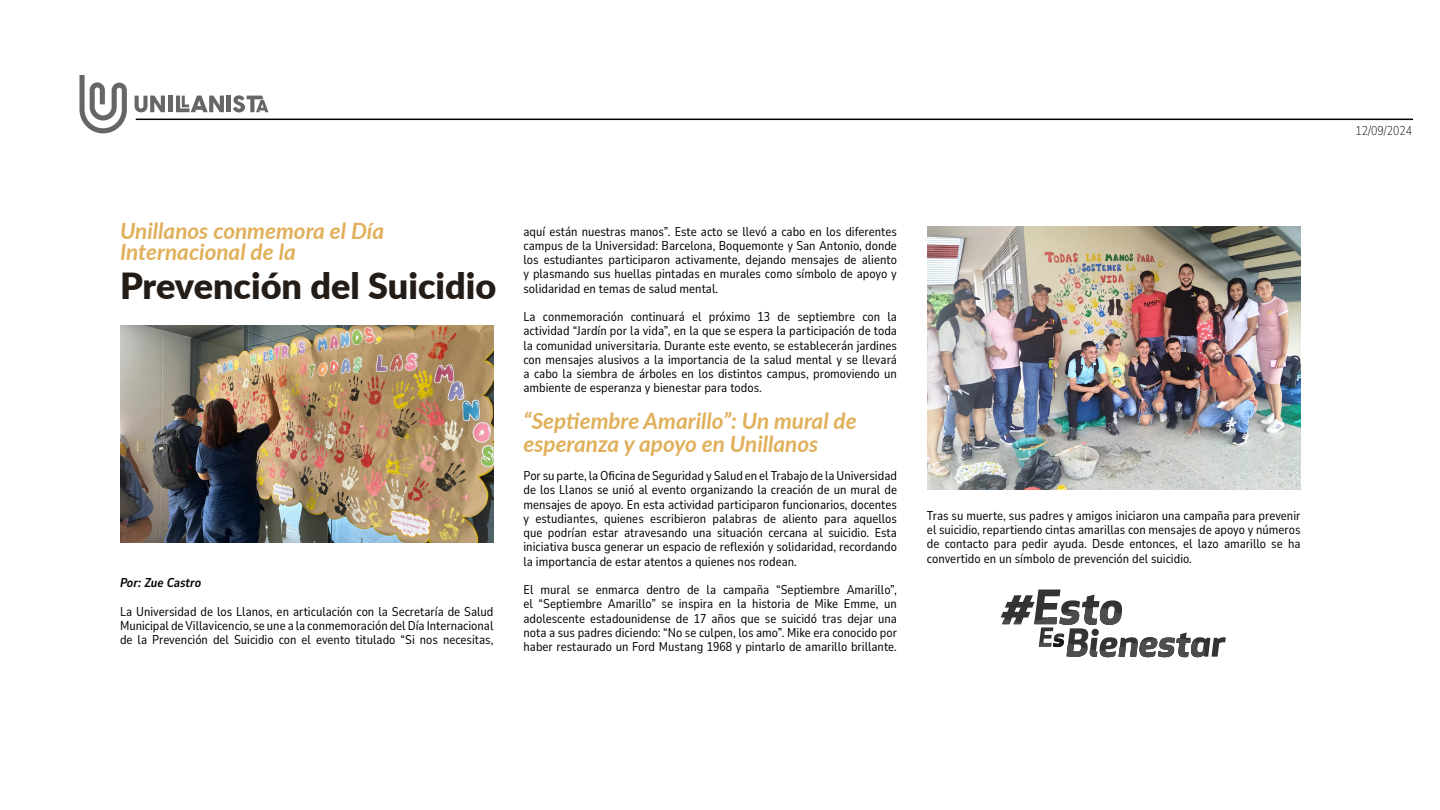
<style>
.page{position:relative;width:1440px;height:810px;background:#fff}
.page>*{position:absolute;margin:0;border:0;box-sizing:border-box;transform-origin:0 0}
.t1{font:900 36px "Lato";color:#241c17}
.t2{font:italic 700 22.5px/22.5px "Lato";color:#e0b05b}
.t3{font:12.75px/14.2px "Nunito Sans 10 pt Condensed";color:#000;text-align:justify}
.t4{font:italic 700 12.75px "Nunito Sans 10 pt Condensed";letter-spacing:-.005em;color:#000}
.t5{font:200 12.75px "Nunito Sans 10 pt Condensed";color:#000}
</style>
<div class="page">
<hr style="left:136px;top:119px;width:1277px;height:1px;background:#000">
<div style="left:168px;top:96px;width:5px;height:16px;background:#666"></div>
<svg style="left:176px;top:96px;width:48px;height:16px"></svg>
<hr style="left:227px;top:96px;width:4px;height:16px;background:#666">
<svg style="left:233px;top:95px;width:35px;height:17px"></svg>
<svg style="left:135px;top:96px;width:30px;height:16px"></svg>
<svg style="left:80px;top:75px;width:47px;height:58px"></svg>
<img style="left:120px;top:325px;width:374px;height:218px">
<img style="left:927px;top:226px;width:373px;height:264px">
<svg style="left:1001px;top:590px;width:225px;height:67px"></svg>
<h2 class="t2" style="left:120px;top:219px;width:266px;line-height:21px">Unillanos conmemora el Día<br>Internacional de la</h2>
<h1 class="t1" style="left:120px;top:259px;width:378px">Prevención del Suicidio</h1>
<p class="t4" style="left:120px;top:574px;width:83px">Por: Zue Castro</p>
<p class="t3" style="left:120px;top:604px;width:375px">La Universidad de los Llanos, en articulación con la Secretaría de Salud Municipal de Villavicencio, se une a la conmemoración del Día Internacional de la Prevención del Suicidio con el evento titulado “Si nos necesitas,</p>
<p class="t3" style="left:523px;top:224px;width:375px">aquí están nuestras manos”. Este acto se llevó a cabo en los diferentes campus de la Universidad: Barcelona, Boquemonte y San Antonio, donde los estudiantes participaron activamente, dejando mensajes de aliento y plasmando sus huellas pintadas en murales como símbolo de apoyo y solidaridad en temas de salud mental.</p>
<p class="t3" style="left:523px;top:309px;width:375px">La conmemoración continuará el próximo 13 de septiembre con la actividad “Jardín por la vida”, en la que se espera la participación de toda la comunidad universitaria. Durante este evento, se establecerán jardines con mensajes alusivos a la importancia de la salud mental y se llevará a cabo la siembra de árboles en los distintos campus, promoviendo un ambiente de esperanza y bienestar para todos.</p>
<h2 class="t2" style="left:524px;top:409px;width:335px">“Septiembre Amarillo”: Un mural de esperanza y apoyo en Unillanos</h2>
<p class="t3" style="left:524px;top:468px;width:375px">Por su parte, la Oficina de Seguridad y Salud en el Trabajo de la Universidad de los Llanos se unió al evento organizando la creación de un mural de mensajes de apoyo. En esta actividad participaron funcionarios, docentes y estudiantes, quienes escribieron palabras de aliento para aquellos que podrían estar atravesando una situación cercana al suicidio. Esta iniciativa busca generar un espacio de reflexión y solidaridad, recordando la importancia de estar atentos a quienes nos rodean.</p>
<p class="t3" style="left:524px;top:582px;width:375px">El mural se enmarca dentro de la campaña “Septiembre Amarillo”, el “Septiembre Amarillo” se inspira en la historia de Mike Emme, un adolescente estadounidense de 17 años que se suicidó tras dejar una nota a sus padres diciendo: “No se culpen, los amo”. Mike era conocido por haber restaurado un Ford Mustang 1968 y pintarlo de amarillo brillante.</p>
<p class="t3" style="left:927px;top:508px;width:375px">Tras su muerte, sus padres y amigos iniciaron una campaña para prevenir el suicidio, repartiendo cintas amarillas con mensajes de apoyo y números de contacto para pedir ayuda. Desde entonces, el lazo amarillo se ha convertido en un símbolo de prevención del suicidio.</p>
<p class="t5" style="left:1356px;top:122px;width:58px">12/09/2024</p>
</div>
